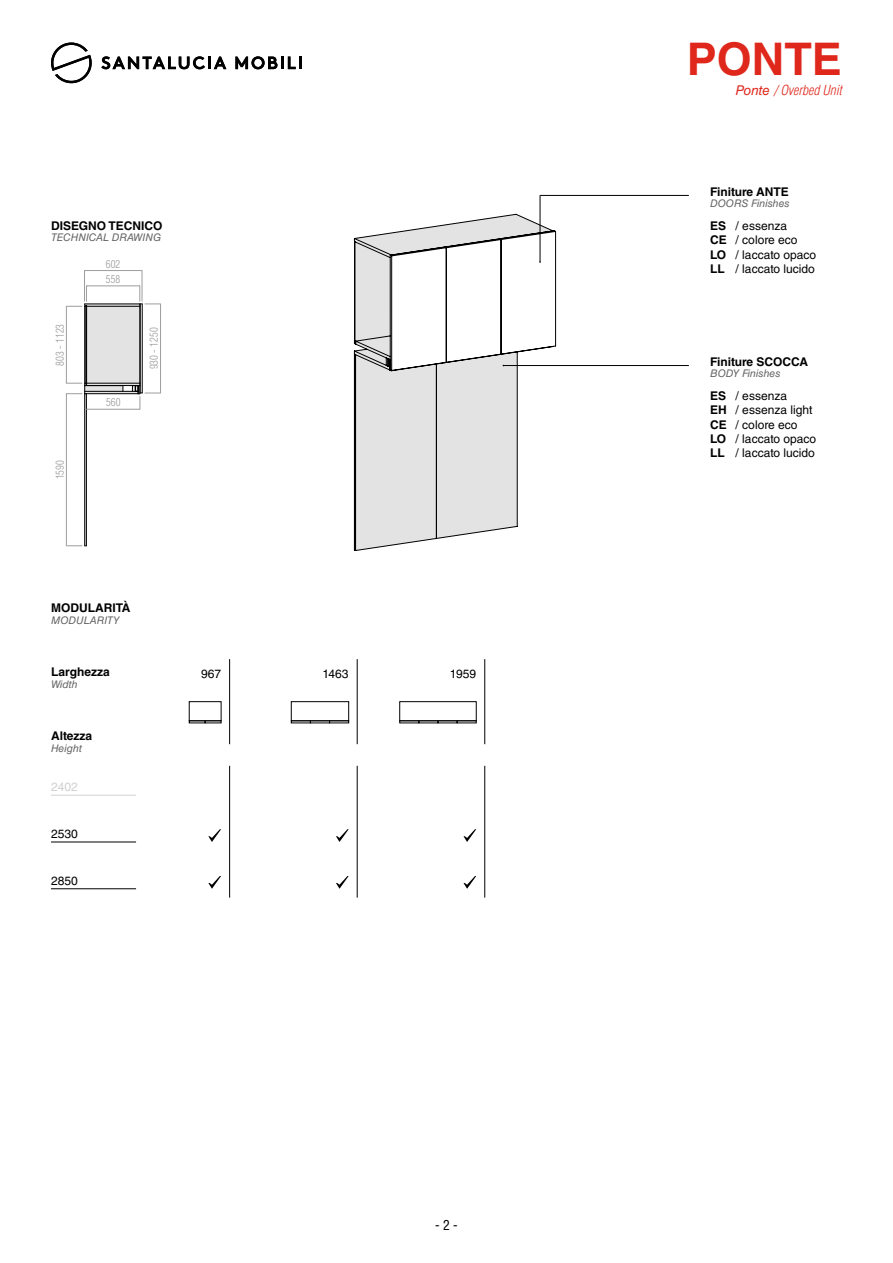
<style>
.page{position:relative;width:893px;height:1263px;background:#fff}
.page>*{position:absolute;margin:0;border:0;box-sizing:border-box;transform-origin:0 0}
.t1{font:700 45px "Helvetica LT Std";color:#df271c}
.t2{font:italic 300 condensed 13.5px "Helvetica LT Std";color:#df271c}
.t3{font:condensed 13.5px "Helvetica LT Std";color:#000}
.t4{font:12px/14.4px "Helvetica LT Std";color:#000}
.t5{font:700 12px/14.4px "Helvetica LT Std";color:#000;text-align:justify}
.t6{font:12px "Helvetica LT Std";color:#d0d0d0}
.t7{font:300 condensed 10.8px "Helvetica LT Std";color:#9e9d9d}
.t8{font:italic 10.5px "Helvetica LT Std";color:#646363}
.s1{font-weight:400;font-stretch:normal}
</style>
<div class="page">
<svg style="left:101px;top:56px;width:125px;height:13px"></svg>
<svg style="left:235px;top:56px;width:67px;height:13px"></svg>
<svg style="left:51px;top:43px;width:41px;height:40px"></svg>
<hr style="left:84px;top:270px;width:1px;height:31px;background:#9d9d9c">
<hr style="left:142px;top:271px;width:1px;height:30px;background:#9d9d9c">
<hr style="left:85px;top:270px;width:57px;height:1px;background:#9d9d9c">
<svg style="left:66px;top:285px;width:95px;height:261px"></svg>
<hr style="left:229px;top:766px;width:1px;height:132px;background:#000">
<hr style="left:357px;top:766px;width:1px;height:132px;background:#000">
<hr style="left:51px;top:795px;width:85px;height:1px;background:#d0d0d0">
<hr style="left:51px;top:842px;width:85px;height:1px;background:#000">
<hr style="left:51px;top:888px;width:85px;height:1px;background:#000">
<hr style="left:229px;top:659px;width:1px;height:85px;background:#000">
<hr style="left:357px;top:659px;width:1px;height:85px;background:#000">
<svg style="left:189px;top:721px;width:32px;height:2px"></svg>
<div style="left:189px;top:701px;width:32px;height:20px;border:1px solid #000"></div>
<div style="left:291px;top:701px;width:58px;height:20px;border:1px solid #000"></div>
<svg style="left:208px;top:829px;width:13px;height:13px"></svg>
<svg style="left:208px;top:876px;width:13px;height:13px"></svg>
<svg style="left:336px;top:829px;width:13px;height:13px"></svg>
<svg style="left:336px;top:876px;width:13px;height:13px"></svg>
<hr style="left:484px;top:766px;width:1px;height:132px;background:#000">
<hr style="left:484px;top:659px;width:1px;height:85px;background:#000">
<div style="left:399px;top:701px;width:77px;height:20px;border:1px solid #000"></div>
<svg style="left:419px;top:721px;width:57px;height:2px"></svg>
<svg style="left:463px;top:829px;width:13px;height:13px"></svg>
<svg style="left:463px;top:876px;width:13px;height:13px"></svg>
<svg style="left:354px;top:214px;width:202px;height:337px"></svg>
<hr style="left:540px;top:195px;width:1px;height:67px;background:#000">
<hr style="left:540px;top:195px;width:149px;height:1px;background:#000">
<hr style="left:503px;top:365px;width:186px;height:1px;background:#000">
<p class="t5" style="left:51px;top:218px;width:113px">DISEGNO TECNICO</p>
<p class="t8" style="left:51px;top:232px;width:112px">TECHNICAL DRAWING</p>
<p class="t7" style="left:106px;top:257px;width:16px">602</p>
<p class="t7" style="left:53px;top:366px;width:43px;rotate:-90deg">803 - 1123</p>
<p class="t7" style="left:53px;top:479px;width:21px;rotate:-90deg">1590</p>
<p class="t7" style="left:106px;top:272px;width:16px">558</p>
<p class="t7" style="left:106px;top:396px;width:16px">560</p>
<p class="t7" style="left:147px;top:369px;width:43px;rotate:-90deg">930 - 1250</p>
<p class="t5" style="left:51px;top:601px;width:81px">MODULARITÀ</p>
<p class="t8" style="left:51px;top:614px;width:70px">MODULARITY</p>
<p class="t5" style="left:51px;top:664px;width:60px">Larghezza</p>
<p class="t8" style="left:51px;top:678px;width:28px">Width</p>
<p class="t5" style="left:51px;top:728px;width:43px">Altezza</p>
<p class="t8" style="left:51px;top:742px;width:32px">Height</p>
<p class="t6" style="left:51px;top:780px;width:28px">2402</p>
<p class="t4" style="left:51px;top:826px;width:28px">2530</p>
<p class="t4" style="left:51px;top:873px;width:28px">2850</p>
<p class="t4" style="left:201px;top:666px;width:22px">967</p>
<p class="t4" style="left:322px;top:666px;width:28px">1463</p>
<p class="t4" style="left:450px;top:666px;width:28px">1959</p>
<p class="t3" style="left:435px;top:1217px;width:24px">- 2 -</p>
<h1 class="t1" style="left:687px;top:32px;width:157px">PONTE</h1>
<p class="t2" style="left:735px;top:81px;width:108px"><span class="s1">Ponte</span> / Overbed Unit</p>
<p class="t5" style="left:710px;top:184px;width:80px">Finiture ANTE</p>
<p class="t8" style="left:710px;top:198px;width:81px">DOORS Finishes</p>
<p class="t5" style="left:710px;top:218px;width:18px">ES CE LO LL</p>
<p class="t4" style="left:736px;top:218px;width:82px">/ essenza<br>/ colore eco<br>/ laccato opaco / laccato lucido</p>
<p class="t5" style="left:710px;top:354px;width:100px">Finiture SCOCCA</p>
<p class="t8" style="left:710px;top:368px;width:72px">BODY Finishes</p>
<p class="t5" style="left:710px;top:388px;width:18px">ES EH CE LO LL</p>
<p class="t4" style="left:736px;top:388px;width:82px">/ essenza<br>/ essenza light / colore eco<br>/ laccato opaco / laccato lucido</p>
</div>
